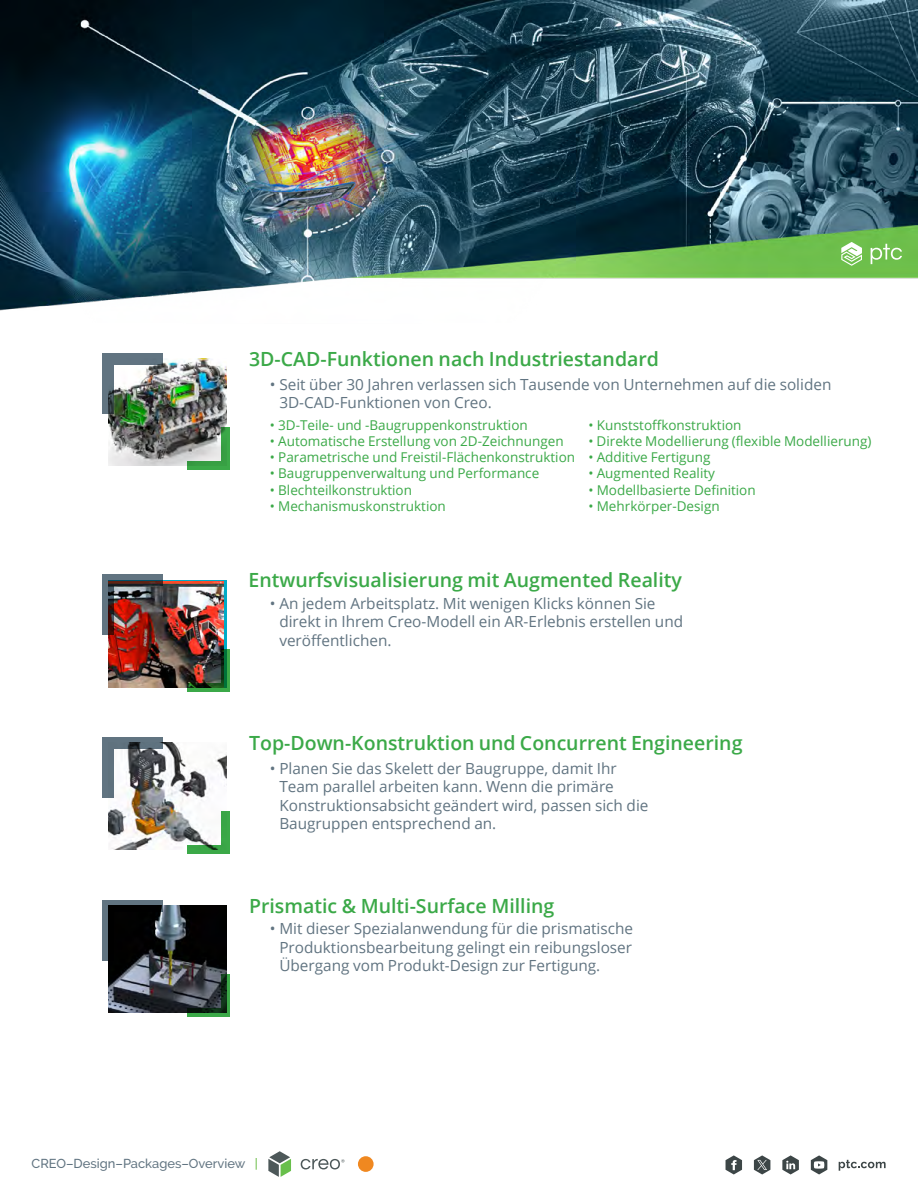
<style>
.page{position:relative;width:918px;height:1188px;background:#fff}
.page>*{position:absolute;margin:0;border:0;box-sizing:border-box;transform-origin:0 0}
.t1{font:600 19.5px "Open Sans";color:#3ba948}
.t2{font:15.3px/18.5px "Open Sans";color:#617481}
.t3{font:13.5px "Open Sans";color:#3ba948}
.t4{font:500 12.9px "PTC Raleway";color:#617481}
.s1{color:#6ebe4b}
</style>
<div class="page">
<svg style="left:301px;top:1159px;width:44px;height:10px"></svg>
<svg style="left:268px;top:1151px;width:23px;height:26px"></svg>
<div style="left:358px;top:1156px;width:16px;height:16px;background:#f08820;border-radius:50%"></div>
<svg style="left:726px;top:1155px;width:16px;height:20px"></svg>
<svg style="left:782px;top:1155px;width:17px;height:19px"></svg>
<svg style="left:811px;top:1155px;width:16px;height:19px"></svg>
<svg style="left:839px;top:1160px;width:47px;height:11px"></svg>
<svg style="left:754px;top:1155px;width:16px;height:19px"></svg>
<img style="left:0;top:0;width:918px;height:311px">
<svg style="left:841px;top:242px;width:21px;height:24px"></svg>
<svg style="left:871px;top:244px;width:31px;height:20px"></svg>
<img style="left:108px;top:359px;width:118px;height:107px">
<div style="left:102px;top:353px;width:61px;height:12px;background:#617481"></div>
<svg style="left:102px;top:365px;width:12px;height:49px"></svg>
<div style="left:188px;top:461px;width:42px;height:9px;background:#38a144"></div>
<div style="left:221px;top:428px;width:9px;height:42px;background:#3ba948"></div>
<img style="left:108px;top:581px;width:116px;height:106px">
<svg style="left:114px;top:574px;width:49px;height:12px"></svg>
<svg style="left:102px;top:574px;width:12px;height:61px"></svg>
<svg style="left:188px;top:683px;width:33px;height:8px"></svg>
<svg style="left:221px;top:649px;width:9px;height:42px"></svg>
<img style="left:108px;top:743px;width:118px;height:107px">
<svg style="left:114px;top:737px;width:49px;height:12px"></svg>
<div style="left:102px;top:737px;width:12px;height:61px;background:#617481"></div>
<div style="left:188px;top:845px;width:42px;height:9px;background:#3ba948"></div>
<div style="left:221px;top:811px;width:9px;height:43px;background:#3ba948"></div>
<img style="left:108px;top:905px;width:118px;height:108px">
<svg style="left:114px;top:900px;width:49px;height:12px"></svg>
<svg style="left:102px;top:900px;width:12px;height:60px"></svg>
<svg style="left:188px;top:1008px;width:33px;height:9px"></svg>
<svg style="left:221px;top:974px;width:9px;height:43px"></svg>
<p class="t1" style="left:249px;top:345px;width:411px">3D-CAD-Funktionen nach Industriestandard</p>
<p class="t2" style="left:279px;top:375px;width:554px;text-indent:-9px">• Seit über 30 Jahren verlassen sich Tausende von Unternehmen auf die soliden<br>3D-CAD-Funktionen von Creo.</p>
<p class="t3" style="left:270px;top:416px;width:259px">• 3D-Teile- und -Baugruppenkonstruktion</p>
<p class="t3" style="left:270px;top:432px;width:295px">• Automatische Erstellung von 2D-Zeichnungen</p>
<p class="t3" style="left:270px;top:448px;width:307px">• Parametrische und Freistil-Flächenkonstruktion</p>
<p class="t3" style="left:270px;top:464px;width:271px">• Baugruppenverwaltung und Performance</p>
<p class="t3" style="left:270px;top:480px;width:144px">• Blechteilkonstruktion</p>
<p class="t3" style="left:270px;top:497px;width:177px">• Mechanismuskonstruktion</p>
<p class="t3" style="left:589px;top:416px;width:155px">• Kunststoffkonstruktion</p>
<p class="t3" style="left:589px;top:432px;width:284px">• Direkte Modellierung (flexible Modellierung)</p>
<p class="t3" style="left:589px;top:448px;width:124px">• Additive Fertigung</p>
<p class="t3" style="left:589px;top:464px;width:128px">• Augmented Reality</p>
<p class="t3" style="left:589px;top:480px;width:169px">• Modellbasierte Definition</p>
<p class="t3" style="left:589px;top:497px;width:133px">• Mehrkörper-Design</p>
<p class="t1" style="left:249px;top:567px;width:435px">Entwurfsvisualisierung mit Augmented Reality</p>
<p class="t2" style="left:279px;top:594px;width:405px;text-indent:-9px">• An jedem Arbeitsplatz. Mit wenigen Klicks können Sie direkt in Ihrem Creo-Modell ein AR-Erlebnis erstellen und veröffentlichen.</p>
<p class="t1" style="left:249px;top:729px;width:495px">Top-Down-Konstruktion und Concurrent Engineering</p>
<p class="t2" style="left:279px;top:759px;width:371px;text-indent:-9px">• Planen Sie das Skelett der Baugruppe, damit Ihr Team parallel arbeiten kann. Wenn die primäre Konstruktionsabsicht geändert wird, passen sich die Baugruppen entsprechend an.</p>
<p class="t1" style="left:249px;top:892px;width:307px">Prismatic &amp; Multi-Surface Milling</p>
<p class="t2" style="left:279px;top:919px;width:355px;text-align:justify;text-indent:-9px">• Mit dieser Spezialanwendung für die prismatische Produktionsbearbeitung gelingt ein reibungsloser Übergang vom Produkt-Design zur Fertigung.</p>
<p class="t4" style="left:32px;top:1156px;width:228px">CREO–Design–Packages–Overview <span class="s1">|</span></p>
</div>
